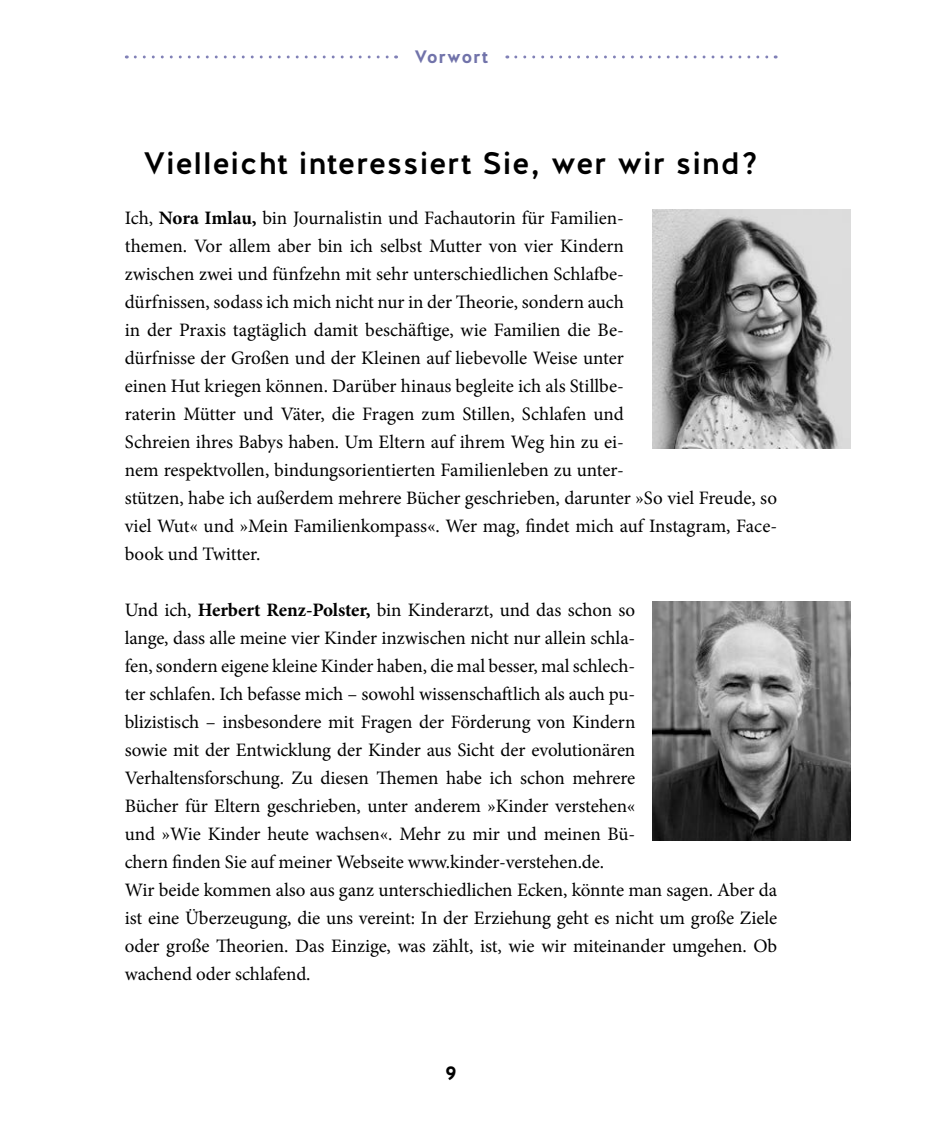
<style>
.page{position:relative;width:936px;height:1134px;background:#fff}
.page>*{position:absolute;margin:0;border:0;box-sizing:border-box;transform-origin:0 0}
.t1{font:500 31px "Halis GR";letter-spacing:.03em;color:#000}
.t2{font:700 20px "Halis GR";color:#000}
.t3{font:19px/28px "Minion Pro";letter-spacing:-.005em;color:#000}
.t4{font:700 18px "Halis GR";letter-spacing:.04em;color:#7173aa}
.s1{font-weight:700}
</style>
<div class="page">
<svg style="left:135px;top:55px;width:261px;height:3px"></svg>
<svg style="left:516px;top:55px;width:260px;height:3px"></svg>
<img style="left:652px;top:210px;width:198px;height:238px">
<img style="left:652px;top:602px;width:198px;height:238px">
<p class="t4" style="left:414px;top:46px;width:75px">Vorwort</p>
<h1 class="t1" style="left:144px;top:152px;width:616px">Vielleicht interessiert Sie, wer wir sind?</h1>
<p class="t3" style="left:125px;top:205px;width:653px">Ich, <span class="s1">Nora Imlau,</span> bin Journalistin und Fachautorin für Familien-<br>themen. Vor allem aber bin ich selbst Mutter von vier Kindern<br>zwischen zwei und fünfzehn mit sehr unterschiedlichen Schlafbe-<br>dürfnissen, sodass ich mich nicht nur in der Theorie, sondern auch<br>in der Praxis tagtäglich damit beschäftige, wie Familien die Be-<br>dürfnisse der Großen und der Kleinen auf liebevolle Weise unter<br>einen Hut kriegen können. Darüber hinaus begleite ich als Stillbe-<br>raterin Mütter und Väter, die Fragen zum Stillen, Schlafen und<br>Schreien ihres Babys haben. Um Eltern auf ihrem Weg hin zu ei-<br>nem respektvollen, bindungsorientierten Familienleben zu unter-<br>stützen, habe ich außerdem mehrere Bücher geschrieben, darunter »So viel Freude, so viel Wut« und »Mein Familienkompass«. Wer mag, findet mich auf Instagram, Face&shy;book und Twitter.</p>
<p class="t3" style="left:125px;top:597px;width:654px">Und ich, <span class="s1">Herbert Renz-Polster,</span> bin Kinderarzt, und das schon so<br>lange, dass alle meine vier Kinder inzwischen nicht nur allein schla-<br>fen, sondern eigene kleine Kinder haben, die mal besser, mal schlech-<br>ter schlafen. Ich befasse mich – sowohl wissenschaftlich als auch pu-<br>blizistisch – insbesondere mit Fragen der Förderung von Kindern<br>sowie mit der Entwicklung der Kinder aus Sicht der evolutionären Verhaltensforschung. Zu diesen Themen habe ich schon mehrere<br>Bücher für Eltern geschrieben, unter anderem »Kinder verstehen«<br>und »Wie Kinder heute wachsen«. Mehr zu mir und meinen Bü-<br>chern finden Sie auf meiner Webseite www.kinder-verstehen.de.<br>Wir beide kommen also aus ganz unterschiedlichen Ecken, könnte man sagen. Aber da ist eine Überzeugung, die uns vereint: In der Erziehung geht es nicht um große Ziele oder große Theorien. Das Einzige, was zählt, ist, wie wir miteinander umgehen. Ob wachend oder schlafend.</p>
<p class="t2" style="left:445px;top:1061px;width:13px">9</p>
</div>
